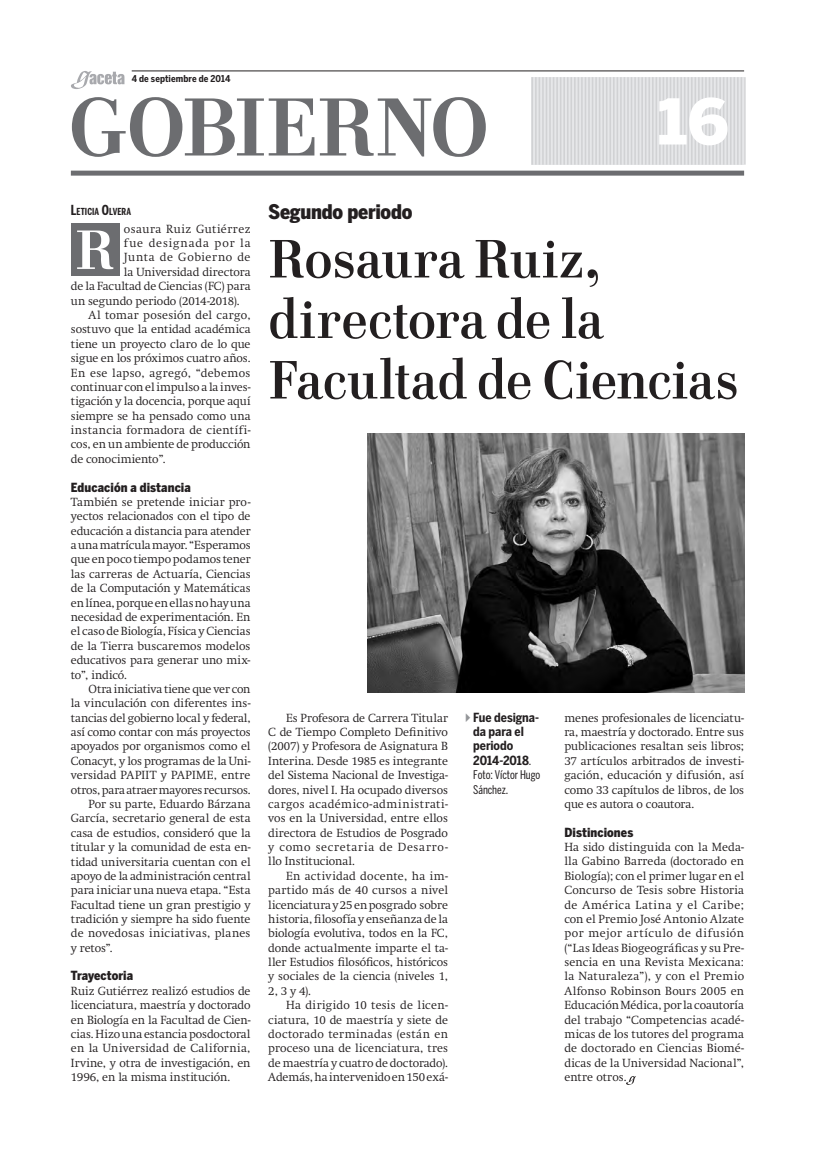
<style>
.page{position:relative;width:815px;height:1152px;background:#fff}
.page>*{position:absolute;margin:0;border:0;box-sizing:border-box;transform-origin:0 0}
.t1{font:700 83.75px "Cellini TF";letter-spacing:-.025em;color:#6c6d70}
.t2{font:900 62.5px "Benton Sans";color:#fff}
._3_0_Tex_Cap_4{font:700 56.38px "Cellini TF";color:#fff}
._1_0_Cabeza_Principa{font:700 55px/60.5px "Cellini TF";letter-spacing:.005em;color:#231f20;scale:.95 1}
._0_0_Balazo{font:900 condensed 20px "Benton Sans";letter-spacing:-.015em;color:#231f20}
._3_0_Descanso{font:900 condensed 12.5px "Benton Sans";letter-spacing:.005em;color:#231f20}
.t3{font:700 condensed 12.5px/14.4px "Benton Sans";letter-spacing:-.005em;color:#231f20}
.t4{font:extra-condensed 11.88px/14.4px "Benton Sans";letter-spacing:-.005em;color:#231f20}
._3_0_Texto{font:300 11.62px/14.4px "Swift";color:#231f20;text-align:justify}
._3_0_Tex_s_sangria{font:300 11.62px/14.4px "Swift";color:#231f20;text-align:justify}
._3_0_Tex_Cap_4-2{font:300 11.62px "Swift";letter-spacing:-.005em;color:#231f20}
._3_0_Tex_Cap_4-3{font:300 11.62px "Swift";letter-spacing:-.01em;color:#231f20}
._3_0_Tex_Cap_4-4{font:300 11.62px "Swift";letter-spacing:.015em;color:#231f20}
._3_0_Tex_Cap_4-5{font:300 11.62px "Swift";letter-spacing:.04em;color:#231f20}
._3_0_Tex_Cap_4-6{font:300 11.62px "Swift";letter-spacing:.075em;color:#231f20}
._3_0_Tex_Cap_4-7{font:300 11.62px "Swift";letter-spacing:.05em;color:#231f20}
._4_0_Crédito_nota{font:700 extra-condensed 9.62px "Benton Sans";letter-spacing:.01em;color:#231f20}
.t5{font:700 condensed 9.38px "Benton Sans";letter-spacing:.01em;color:#231f20}
.s1{font-size:13.75px}
.s2{font-weight:400;font-stretch:extra-condensed;font-size:11.88px}
</style>
<div class="page">
<svg style="left:531px;top:77px;width:215px;height:88px;background:#dcdddf"></svg>
<div style="left:71px;top:171px;width:673px;height:5px;background:#6c6d70"></div>
<svg style="left:71px;top:71px;width:53px;height:18px"></svg>
<hr style="left:132px;top:71px;width:612px;height:1px;background:#231f20">
<div style="left:71px;top:224px;width:48px;height:52px;background:#6c6d70"></div>
<img style="left:367px;top:434px;width:377px;height:259px">
<svg style="left:626px;top:1076px;width:10px;height:8px"></svg>
<p class="t5" style="left:132px;top:73px;width:100px">4 de septiembre de 2014</p>
<h1 class="t1" style="left:68px;top:78px;width:423px">GOBIERNO</h1>
<p class="t2" style="left:658px;top:84px;width:73px">16</p>
<p class="_4_0_Crédito_nota" style="left:71px;top:206px;width:62px"><span class="s1">L</span>ETICIA <span class="s1">O</span>LVERA</p>
<p class="_3_0_Tex_Cap_4" style="left:75px;top:217px;width:41px">R</p>
<p class="_3_0_Tex_Cap_4-5" style="left:124px;top:222px;width:128px">osaura Ruiz Gutiérrez</p>
<p class="_3_0_Tex_Cap_4-6" style="left:124px;top:236px;width:128px">fue designada por la</p>
<p class="_3_0_Tex_Cap_4-7" style="left:124px;top:251px;width:128px">Junta de Gobierno de</p>
<p class="_3_0_Tex_Cap_4-4" style="left:124px;top:265px;width:128px">la Universidad directora</p>
<p class="_3_0_Tex_Cap_4-2" style="left:71px;top:279px;width:181px">de la Facultad de Ciencias (FC) para</p>
<p class="_3_0_Tex_Cap_4-3" style="left:71px;top:294px;width:170px">un segundo periodo (2014-2018).</p>
<p class="_3_0_Texto" style="left:71px;top:308px;width:181px;text-indent:18px">Al tomar posesión del cargo, sostuvo que la entidad académica tiene un proyecto claro de lo que sigue en los próximos cuatro años.<br>En ese lapso, agregó, “debemos continuar con el impulso a la inves&shy;tigación y la docencia, porque aquí siempre se ha pensado como una instancia formadora de científi&shy;cos, en un ambiente de producción de conocimiento”.</p>
<p class="_3_0_Descanso" style="left:71px;top:479px;width:121px">Educación a distancia</p>
<p class="_3_0_Tex_s_sangria" style="left:71px;top:495px;width:181px">También se pretende iniciar pro&shy;yectos relacionados con el tipo de educación a distancia para atender a una matrícula mayor. “Esperamos que en poco tiempo podamos tener las carreras de Actuaría, Ciencias de la Computación y Matemáticas en línea, porque en ellas no hay una necesidad de experimentación. En el caso de Biología, Física y Ciencias de la Tierra buscaremos modelos educativos para generar uno mix&shy;to”, indicó.</p>
<p class="_3_0_Texto" style="left:71px;top:682px;width:181px;text-indent:18px">Otra iniciativa tiene que ver con la vinculación con diferentes ins&shy;tancias del gobierno local y federal, así como contar con más proyectos apoyados por organismos como el Conacyt, y los programas de la Uni&shy;versidad PAPIIT y PAPIME, entre otros, para atraer mayores recursos.</p>
<p class="_3_0_Texto" style="left:71px;top:797px;width:181px;text-indent:18px">Por su parte, Eduardo Bárzana García, secretario general de esta casa de estudios, consideró que la titular y la comunidad de esta en&shy;tidad universitaria cuentan con el apoyo de la administración central para iniciar una nueva etapa. “Esta Facultad tiene un gran prestigio y tradición y siempre ha sido fuente de novedosas iniciativas, planes y retos”.</p>
<p class="_3_0_Descanso" style="left:71px;top:968px;width:64px">Trayectoria</p>
<p class="_3_0_Tex_s_sangria" style="left:71px;top:983px;width:181px">Ruiz Gutiérrez realizó estudios de licenciatura, maestría y doctorado en Biología en la Facultad de Cien&shy;cias. Hizo una estancia posdoctoral en la Universidad de California, Irvine, y otra de investigación, en 1996, en la misma institución.</p>
<p class="_0_0_Balazo" style="left:268px;top:200px;width:146px">Segundo periodo</p>
<p class="_1_0_Cabeza_Principa" style="left:268px;top:227px;width:496px">Rosaura Ruiz, directora de la<br>Facultad de Ciencias</p>
<p class="_3_0_Texto" style="left:268px;top:710px;width:181px;text-indent:18px">Es Profesora de Carrera Titular C de Tiempo Completo Definitivo (2007) y Profesora de Asignatura B Interina. Desde 1985 es integrante del Sistema Nacional de Investiga&shy;dores, nivel I. Ha ocupado diversos cargos académico-administrati&shy;vos en la Universidad, entre ellos directora de Estudios de Posgrado y como secretaria de Desarro&shy;llo Institucional.</p>
<p class="_3_0_Texto" style="left:268px;top:868px;width:181px;text-indent:18px">En actividad docente, ha im&shy;partido más de 40 cursos a nivel licenciatura y 25 en posgrado sobre historia, filosofía y enseñanza de la biología evolutiva, todos en la FC, donde actualmente imparte el ta&shy;ller Estudios filosóficos, históricos y sociales de la ciencia (niveles 1, 2, 3 y 4).</p>
<p class="_3_0_Texto" style="left:268px;top:998px;width:181px;text-indent:18px">Ha dirigido 10 tesis de licen&shy;ciatura, 10 de maestría y siete de doctorado terminadas (están en proceso una de licenciatura, tres de maestría y cuatro de doctorado).<br>Además, ha intervenido en 150 exá-</p>
<p class="t3" style="left:473px;top:710px;width:67px">Fue designa&shy;da para el periodo<br>2014-2018<span class="s2">.</span></p>
<p class="t4" style="left:473px;top:767px;width:69px">Foto: Víctor Hugo<br>Sánchez.</p>
<p class="_3_0_Texto" style="left:564px;top:710px;width:181px">menes profesionales de licenciatu&shy;ra, maestría y doctorado. Entre sus publicaciones resaltan seis libros; 37 artículos arbitrados de investi&shy;gación, educación y difusión, así como 33 capítulos de libros, de los que es autora o coautora.</p>
<p class="_3_0_Descanso" style="left:564px;top:824px;width:71px">Distinciones</p>
<p class="_3_0_Tex_s_sangria" style="left:564px;top:840px;width:181px">Ha sido distinguida con la Meda&shy;lla Gabino Barreda (doctorado en Biología); con el primer lugar en el Concurso de Tesis sobre Historia de América Latina y el Caribe; con el Premio José Antonio Alzate por mejor artículo de difusión (“Las Ideas Biogeográficas y su Pre&shy;sencia en una Revista Mexicana: la Naturaleza”), y con el Premio Alfonso Robinson Bours 2005 en Educación Médica, por la coautoría del trabajo “Competencias acadé&shy;micas de los tutores del programa de doctorado en Ciencias Biomé&shy;dicas de la Universidad Nacional”, entre otros.</p>
</div>
